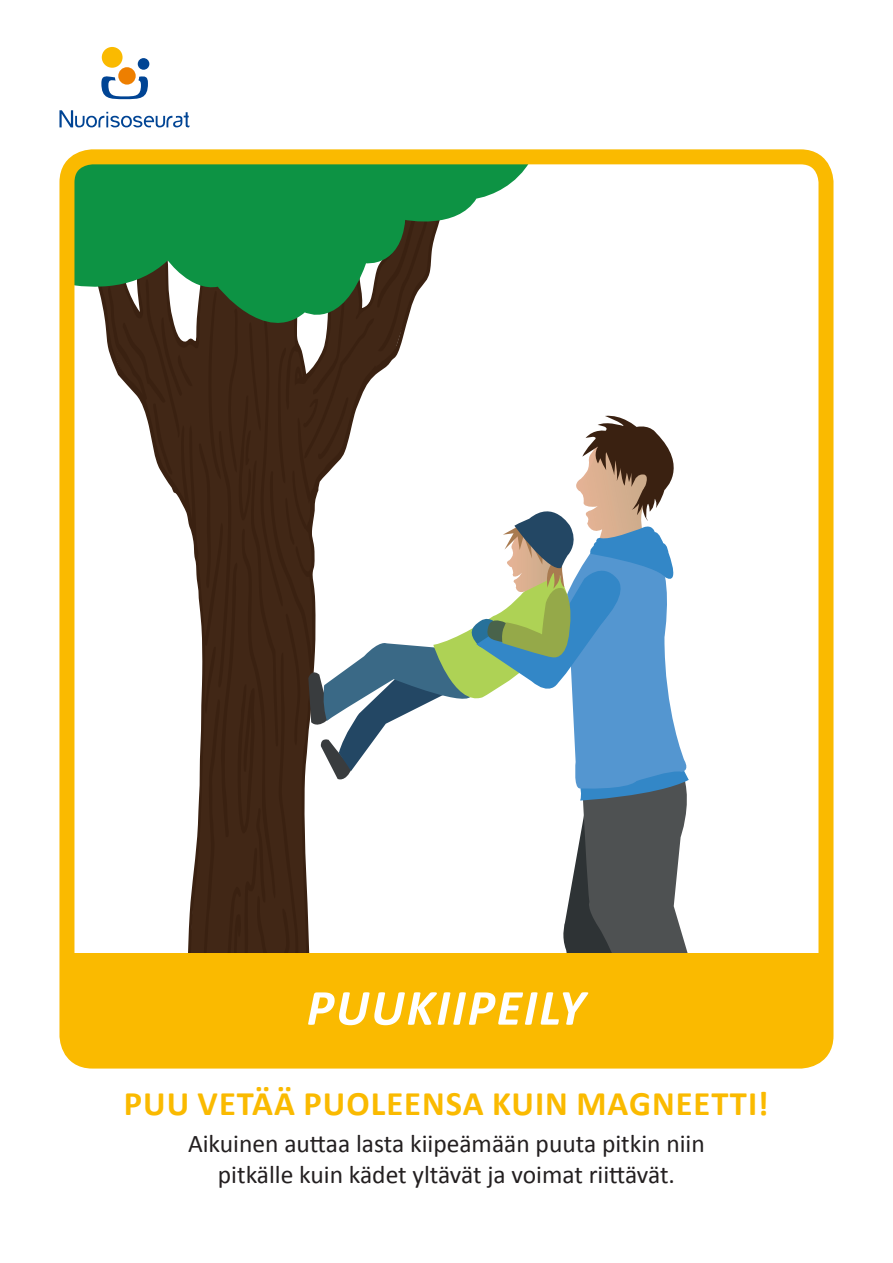
<style>
.page{position:relative;width:893px;height:1263px;background:#fff}
.page>*{position:absolute;margin:0;border:0;box-sizing:border-box;transform-origin:0 0}
.t1{font:italic 700 51px "Calibri";letter-spacing:.04em;color:#fff}
.t2{font:700 34.5px "Calibri";letter-spacing:.03em;color:#faba00}
.t3{font:25.5px/30.6px "Calibri";color:#231f20;text-align:center}
</style>
<div class="page">
<svg style="left:75px;top:165px;width:453px;height:181px;background:#2b9855"></svg>
<svg style="left:122px;top:187px;width:567px;height:766px"></svg>
<div style="left:59px;top:149px;width:774px;height:919px;border:15px solid #faba00;border-radius:26px"></div>
<div style="left:69px;top:953px;width:757px;height:101px;background:#faba00"></div>
<svg style="left:101px;top:76px;width:47px;height:23px"></svg>
<div style="left:118px;top:67px;width:18px;height:18px;background:#ee7f00;border-radius:50%"></div>
<div style="left:138px;top:58px;width:11px;height:12px;background:#004494;border-radius:50%"></div>
<div style="left:102px;top:47px;width:21px;height:21px;background:#faba00;border-radius:50%"></div>
<svg style="left:59px;top:110px;width:131px;height:17px"></svg>
<p class="t1" style="left:307px;top:975px;width:280px">PUUKIIPEILY</p>
<p class="t2" style="left:124px;top:1081px;width:646px">PUU VETÄÄ PUOLEENSA KUIN MAGNEETTI!</p>
<p class="t3" style="left:188px;top:1128px;width:518px">Aikuinen auttaa lasta kiipeämään puuta pitkin niin pitkälle kuin kädet yltävät ja voimat riittävät.</p>
</div>
